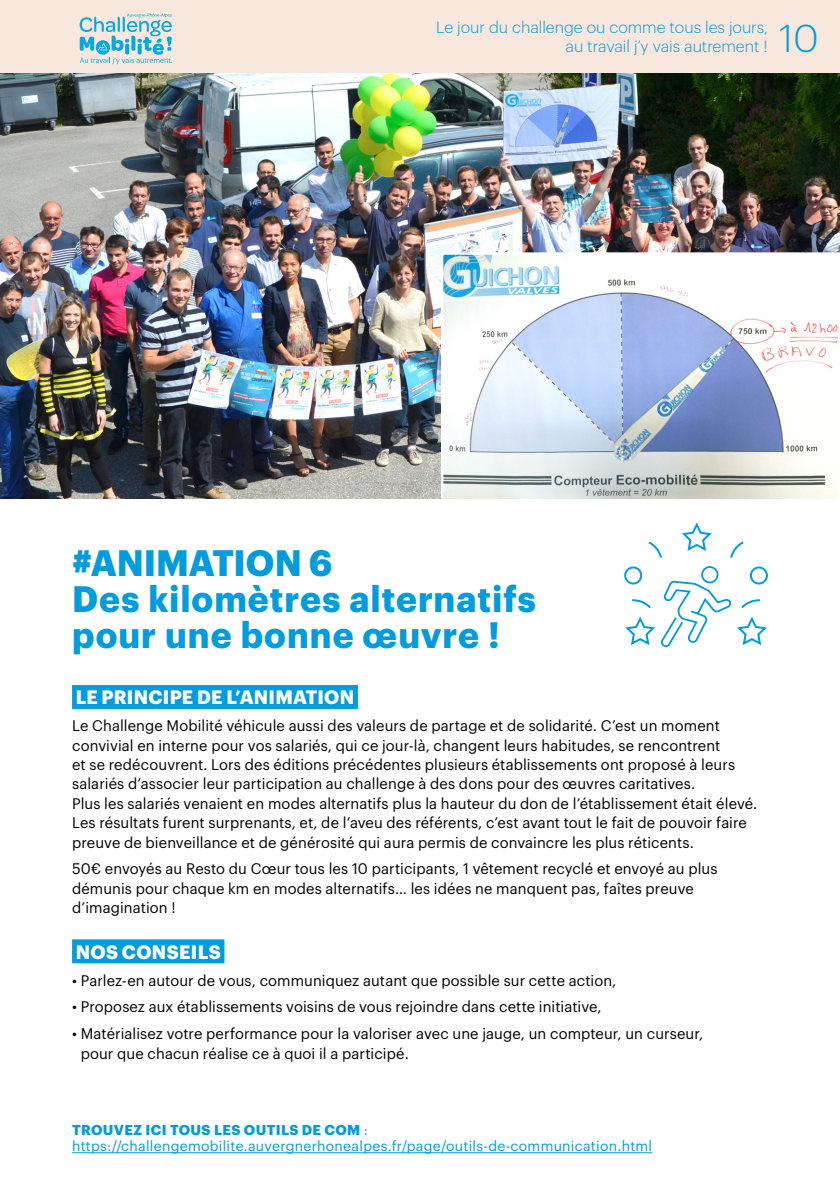
<style>
.page{position:relative;width:840px;height:1191px;background:#fff}
.page>*{position:absolute;margin:0;border:0;box-sizing:border-box;transform-origin:0 0}
.t1{font:300 38px "Graphik";color:#009cdd}
.t2{font:700 36px/36px "Graphik";letter-spacing:.03em;color:#009cdd}
.t3{font:700 19px "Graphik";letter-spacing:.01em;color:#fff}
.t4{font:300 16px/19.2px "Graphik";color:#009cdd;text-align:right}
.t5{font:15px/19.4px "Graphik";letter-spacing:.01em;color:#000}
.t6{font:14px/16.8px "Graphik";letter-spacing:.02em;color:#009cdd}
.s1{font-weight:700}
</style>
<div class="page">
<img style="left:0;top:72px;width:839px;height:426px">
<svg style="left:440px;top:252px;width:399px;height:247px"></svg>
<div style="left:72px;top:685px;width:286px;height:24px;background:#009cdd"></div>
<div style="left:72px;top:939px;width:152px;height:24px;background:#009cdd"></div>
<svg style="left:624px;top:522px;width:144px;height:126px"></svg>
<div style="left:0;top:0;width:839px;height:72px;background:#f8e7dd"></div>
<hr style="left:72px;top:1152px;width:580px;height:1px;background:#009cdd">
<svg style="left:80px;top:13px;width:92px;height:51px"></svg>
<p class="t4" style="left:436px;top:16px;width:333px">Le jour du challenge ou comme tous les jours, au travail j’y vais autrement !</p>
<h1 class="t1" style="left:778px;top:10px;width:41px">10</h1>
<h2 class="t2" style="left:72px;top:541px;width:465px">#ANIMATION 6<br>Des kilomètres alternatifs pour une bonne œuvre !</h2>
<p class="t3" style="left:76px;top:683px;width:280px">LE PRINCIPE DE L’ANIMATION</p>
<p class="t5" style="left:72px;top:715px;width:686px">Le Challenge Mobilité véhicule aussi des valeurs de partage et de solidarité. C’est un moment convivial en interne pour vos salariés, qui ce jour-là, changent leurs habitudes, se rencontrent<br>et se redécouvrent. Lors des éditions précédentes plusieurs établissements ont proposé à leurs salariés d’associer leur participation au challenge à des dons pour des œuvres caritatives.<br>Plus les salariés venaient en modes alternatifs plus la hauteur du don de l’établissement était élevé.<br>Les résultats furent surprenants, et, de l’aveu des référents, c’est avant tout le fait de pouvoir faire preuve de bienveillance et de générosité qui aura permis de convaincre les plus réticents.</p>
<p class="t5" style="left:72px;top:858px;width:646px">50€ envoyés au Resto du Cœur tous les 10 participants, 1 vêtement recyclé et envoyé au plus démunis pour chaque km en modes alternatifs… les idées ne manquent pas, faîtes preuve d’imagination !</p>
<p class="t3" style="left:76px;top:937px;width:146px">NOS CONSEILS</p>
<p class="t5" style="left:72px;top:969px;width:545px">• Parlez-en autour de vous, communiquez autant que possible sur cette action,</p>
<p class="t5" style="left:72px;top:996px;width:530px">• Proposez aux établissements voisins de vous rejoindre dans cette initiative,</p>
<p class="t5" style="left:81px;top:1022px;width:623px;text-indent:-9px">• Matérialisez votre performance pour la valoriser avec une jauge, un compteur, un curseur, pour que chacun réalise ce à quoi il a participé.</p>
<p class="t6" style="left:72px;top:1119px;width:581px"><span class="s1">TROUVEZ ICI TOUS LES OUTILS DE COM</span> : https://challengemobilite.auvergnerhonealpes.fr/page/outils-de-communication.html</p>
</div>
